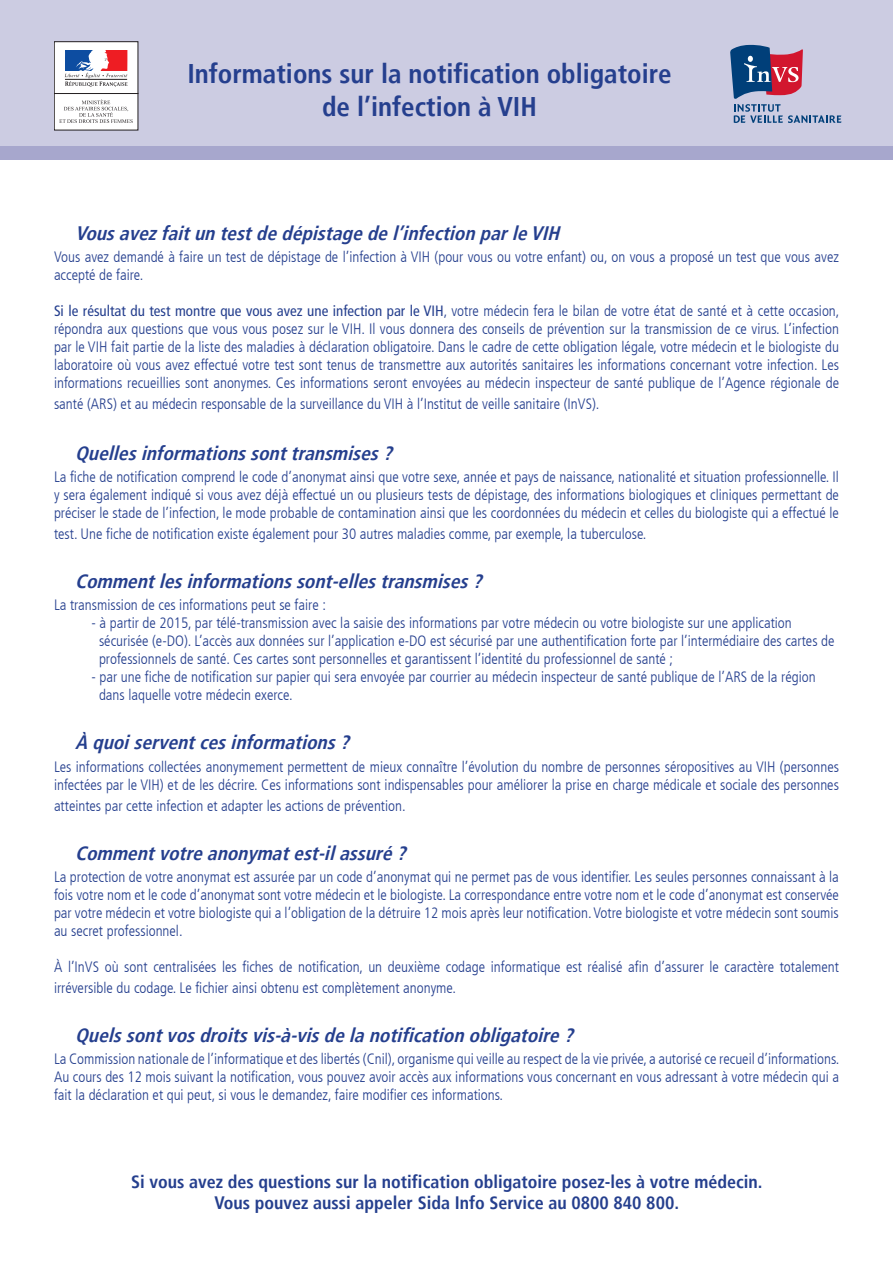
<style>
.page{position:relative;width:893px;height:1263px;background:#fff}
.page>*{position:absolute;margin:0;border:0;box-sizing:border-box;transform-origin:0 0}
.t1{font:700 condensed 27px/32.4px "Frutiger";color:#253f8e;text-align:center}
.t2{font:italic 700 condensed 19.5px "Frutiger";color:#253f8e}
.t3{font:700 condensed 18px "Frutiger";color:#253f8e}
.tiret{font:300 condensed 15px/18px "Frutiger";color:#253f8e}
.s1{font-weight:400}
</style>
<div class="page">
<div style="left:0;top:0;width:893px;height:159px;background:#cccce2"></div>
<svg style="left:730px;top:45px;width:111px;height:78px"></svg>
<div style="left:54px;top:93px;width:84px;height:37px;background:#fff"></div>
<div style="left:54px;top:42px;width:84px;height:52px;background:#fff"></div>
<div style="left:54px;top:41px;width:84px;height:53px;border:1px solid #231f20"></div>
<svg style="left:65px;top:50px;width:62px;height:37px"></svg>
<svg style="left:59px;top:99px;width:74px;height:24px"></svg>
<div style="left:0;top:146px;width:893px;height:14px;background:#a7a7cd"></div>
<p class="t1" style="left:187px;top:58px;width:486px">Informations sur la notification obligatoire de l’infection à VIH</p>
<p class="t2" style="left:75px;top:222px;width:491px">Vousavezfaituntestdedépistagedel’infectionparleVIH</p>
<p class="tiret" style="left:54px;top:248px;width:786px">Vous avez demandé à faire un test de dépistage de l’infection à VIH (pour vous ou votre enfant) ou, on vous a proposé un test que vous avez accepté de faire.</p>
<p class="tiret" style="left:54px;top:302px;width:787px;text-align:justify"><span class="s1">Si le résultat du test montre que vous avez une infection par le VIH</span>, votre médecin fera le bilan de votre état de santé et à cette occasion, répondra aux questions que vous vous posez sur le VIH. Il vous donnera des conseils de prévention sur la transmission de ce virus. L’infection par le VIH fait partie de la liste des maladies à déclaration obligatoire. Dans le cadre de cette obligation légale, votre médecin et le biologiste du laboratoire où vous avez effectué votre test sont tenus de transmettre aux autorités sanitaires les informations concernant votre infection. Les informations recueillies sont anonymes. Ces informations seront envoyées au médecin inspecteur de santé publique de l’Agence régionale de</p>
<p class="tiret" style="left:54px;top:395px;width:547px">santé (ARS) et au médecin responsable de la surveillance du VIH à l’Institut de veille sanitaire (InVS).</p>
<p class="t2" style="left:75px;top:442px;width:324px">Quellesinformationssonttransmises?</p>
<p class="tiret" style="left:54px;top:468px;width:786px;text-align:justify">La fiche de notification comprend le code d’anonymat ainsi que votre sexe, année et pays de naissance, nationalité et situation professionnelle. Il y sera également indiqué si vous avez déjà effectué un ou plusieurs tests de dépistage, des informations biologiques et cliniques permettant de préciser le stade de l’infection, le mode probable de contamination ainsi que les coordonnées du médecin et celles du biologiste qui a effectué le</p>
<p class="tiret" style="left:54px;top:525px;width:594px">test. Une fiche de notification existe également pour 30 autres maladies comme, par exemple, la tuberculose.</p>
<p class="t2" style="left:75px;top:570px;width:414px">Commentlesinformationssont-ellestransmises?</p>
<p class="tiret" style="left:54px;top:596px;width:273px">La transmission de ces informations peut se faire :</p>
<p class="tiret" style="left:99px;top:614px;width:737px;text-indent:-8px">- à partir de 2015, par télé-transmission avec la saisie des informations par votre médecin ou votre biologiste sur une application sécurisée (e-DO). L’accès aux données sur l’application e-DO est sécurisé par une authentification forte par l’intermédiaire des cartes de professionnels de santé. Ces cartes sont personnelles et garantissent l’identité du professionnel de santé ;</p>
<p class="tiret" style="left:99px;top:668px;width:718px;text-indent:-8px">- par une fiche de notification sur papier qui sera envoyée par courrier au médecin inspecteur de santé publique de l’ARS de la région dans laquelle votre médecin exerce.</p>
<p class="t2" style="left:75px;top:731px;width:281px">À quoiserventcesinformations?</p>
<p class="tiret" style="left:54px;top:758px;width:786px">Les informations collectées anonymement permettent de mieux connaître l’évolution du nombre de personnes séropositives au VIH (personnes infectées par le VIH) et de les décrire. Ces informations sont indispensables pour améliorer la prise en charge médicale et sociale des personnes</p>
<p class="tiret" style="left:54px;top:797px;width:353px">atteintes par cette infection et adapter les actions de prévention.</p>
<p class="t2" style="left:75px;top:841px;width:338px">Commentvotreanonymatest-ilassuré?</p>
<p class="tiret" style="left:54px;top:868px;width:786px;text-align:justify">La protection de votre anonymat est assurée par un code d’anonymat qui ne permet pas de vous identifier. Les seules personnes connaissant à la fois votre nom et le code d’anonymat sont votre médecin et le biologiste. La correspondance entre votre nom et le code d’anonymat est conservée par votre médecin et votre biologiste qui a l’obligation de la détruire 12 mois après leur notification. Votre biologiste et votre médecin sont soumis au secret professionnel.</p>
<p class="tiret" style="left:54px;top:956px;width:786px;line-height:21px">À l’InVS où sont centralisées les fiches de notification, un deuxième codage informatique est réalisé afin d’assurer le caractère totalement irréversible du codage. Le fichier ainsi obtenu est complètement anonyme.</p>
<p class="t2" style="left:75px;top:1023px;width:505px">Quelssontvosdroitsvis-à-visdelanotificationobligatoire?</p>
<p class="tiret" style="left:54px;top:1050px;width:787px;text-align:justify">La Commission nationale de l’informatique et des libertés (Cnil), organisme qui veille au respect de la vie privée, a autorisé ce recueil d’informations.<br>Au cours des 12 mois suivant la notification, vous pouvez avoir accès aux informations vous concernant en vous adressant à votre médecin qui a fait la déclaration et qui peut, si vous le demandez, faire modifier ces informations.</p>
<p class="t3" style="left:131px;top:1171px;width:633px">Si vous avez des questions sur la notification obligatoire posez-les à votre médecin.</p>
<p class="t3" style="left:215px;top:1192px;width:466px">Vous pouvez aussi appeler Sida Info Service au 0800 840 800.</p>
</div>
